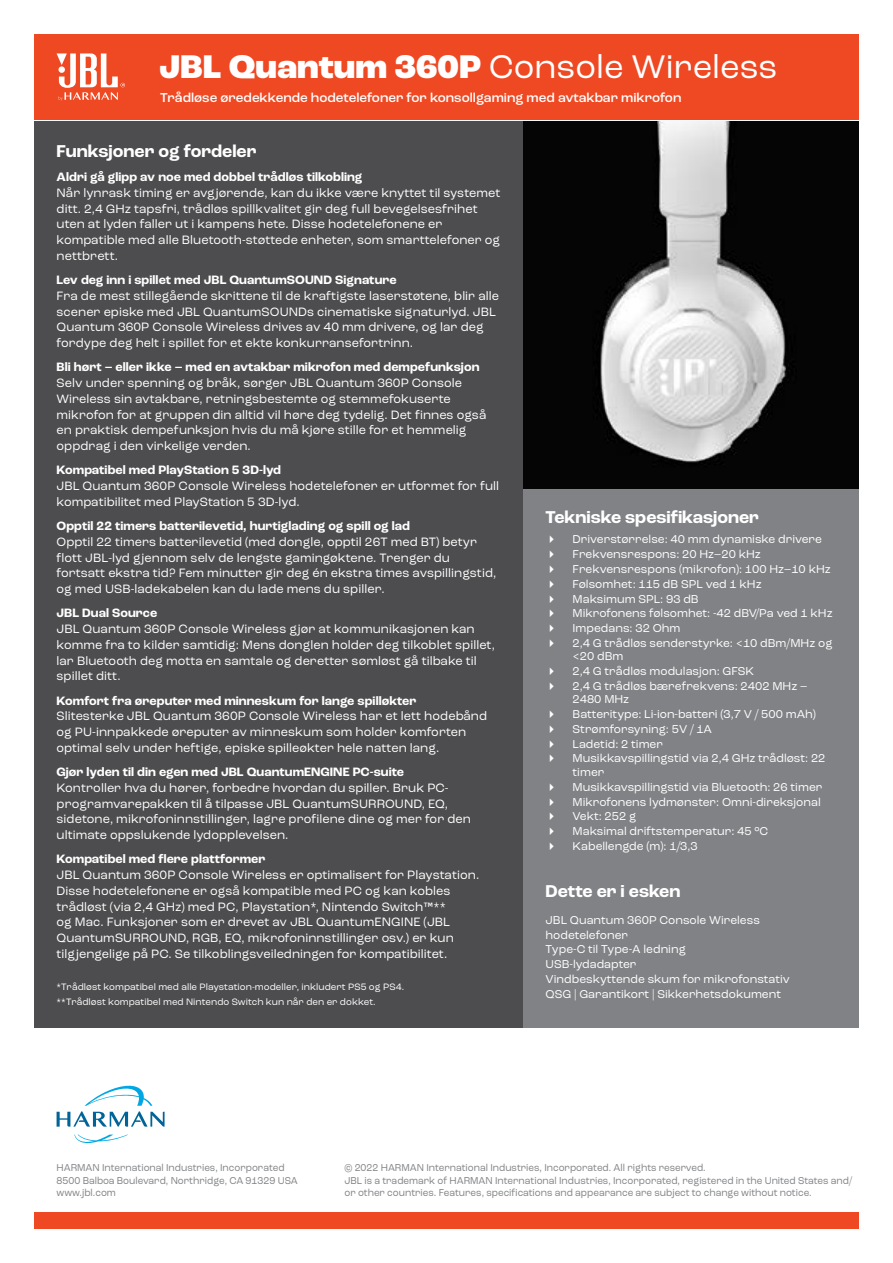
<style>
.page{position:relative;width:893px;height:1263px;background:#fff}
.page>*{position:absolute;margin:0;border:0;box-sizing:border-box;transform-origin:0 0}
.t1{font:34.5px "Roc Grotesk";color:#fff}
.t2{font:700 18px "Roc Grotesk";color:#fff}
.t3{font:500 13.5px "Roc Grotesk";color:#fff}
.t4{font:12.75px/15.8px "Roc Grotesk";letter-spacing:.005em;color:#fff}
.t5{font:700 12.75px "Roc Grotesk";letter-spacing:.005em;color:#fff}
.t6{font:12px/14.7px "Roc Grotesk";color:#fff}
.t7{font:10.5px/12.6px "Roc Grotesk";color:#808285;scale:.94 1}
.t8{font:9.75px/15.8px "Roc Grotesk";letter-spacing:.005em;color:#fff}
.s1{font-weight:800}
</style>
<div class="page">
<div style="left:34px;top:34px;width:825px;height:85px;background:#ef4923"></div>
<svg style="left:57px;top:53px;width:68px;height:48px"></svg>
<div style="left:34px;top:1213px;width:825px;height:16px;background:#ef4923"></div>
<div style="left:34px;top:121px;width:489px;height:907px;background:#4d4d4f"></div>
<div style="left:523px;top:487px;width:336px;height:541px;background:#808285"></div>
<svg style="left:74px;top:1134px;width:54px;height:9px"></svg>
<svg style="left:57px;top:1085px;width:108px;height:42px"></svg>
<img style="left:523px;top:121px;width:336px;height:368px">
<h1 class="t1" style="left:159px;top:46px;width:620px"><span class="s1">JBL Quantum 360P</span> Console Wireless</h1>
<p class="t3" style="left:160px;top:89px;width:523px">Trådløse øredekkende hodetelefoner for konsollgaming med avtakbar mikrofon</p>
<h2 class="t2" style="left:57px;top:140px;width:201px">Funksjoner og fordeler</h2>
<p class="t5" style="left:57px;top:169px;width:307px">Aldri gå glipp av noe med dobbel trådløs tilkobling</p>
<p class="t4" style="left:57px;top:185px;width:445px">Når lynrask timing er avgjørende, kan du ikke være knyttet til systemet ditt. 2,4 GHz tapsfri, trådløs spillkvalitet gir deg full bevegelsesfrihet uten at lyden faller ut i kampens hete. Disse hodetelefonene er kompatible med alle Bluetooth-støttede enheter, som smarttelefoner og nettbrett.</p>
<p class="t5" style="left:57px;top:272px;width:342px">Lev deg inn i spillet med JBL QuantumSOUND Signature</p>
<p class="t4" style="left:57px;top:288px;width:444px">Fra de mest stillegående skrittene til de kraftigste laserstøtene, blir alle scener episke med JBL QuantumSOUNDs cinematiske signaturlyd. JBL Quantum 360P Console Wireless drives av 40 mm drivere, og lar deg fordype deg helt i spillet for et ekte konkurransefortrinn.</p>
<p class="t5" style="left:57px;top:359px;width:424px">Bli hørt – eller ikke – med en avtakbar mikrofon med dempefunksjon</p>
<p class="t4" style="left:57px;top:375px;width:431px">Selv under spenning og bråk, sørger JBL Quantum 360P Console Wireless sin avtakbare, retningsbestemte og stemmefokuserte mikrofon for at gruppen din alltid vil høre deg tydelig. Det finnes også en praktisk dempefunksjon hvis du må kjøre stille for et hemmelig oppdrag i den virkelige verden.</p>
<p class="t5" style="left:57px;top:462px;width:226px">Kompatibel med PlayStation 5 3D-lyd</p>
<p class="t4" style="left:57px;top:478px;width:444px">JBL Quantum 360P Console Wireless hodetelefoner er utformet for full kompatibilitet med PlayStation 5 3D-lyd.</p>
<p class="t5" style="left:57px;top:518px;width:355px">Opptil 22 timers batterilevetid, hurtiglading og spill og lad</p>
<p class="t4" style="left:57px;top:534px;width:441px">Opptil 22 timers batterilevetid (med dongle, opptil 26T med BT) betyr flott JBL-lyd gjennom selv de lengste gamingøktene. Trenger du fortsatt ekstra tid? Fem minutter gir deg én ekstra times avspillingstid, og med USB-ladekabelen kan du lade mens du spiller.</p>
<p class="t5" style="left:57px;top:605px;width:102px">JBL Dual Source</p>
<p class="t4" style="left:57px;top:621px;width:440px">JBL Quantum 360P Console Wireless gjør at kommunikasjonen kan komme fra to kilder samtidig: Mens donglen holder deg tilkoblet spillet, lar Bluetooth deg motta en samtale og deretter sømløst gå tilbake til spillet ditt.</p>
<p class="t5" style="left:57px;top:692px;width:361px">Komfort fra øreputer med minneskum for lange spilløkter</p>
<p class="t4" style="left:57px;top:708px;width:432px">Slitesterke JBL Quantum 360P Console Wireless har et lett hodebånd og PU-innpakkede øreputer av minneskum som holder komforten optimal selv under heftige, episke spilleøkter hele natten lang.</p>
<p class="t5" style="left:57px;top:764px;width:349px">Gjør lyden til din egen med JBL QuantumENGINE PC-suite</p>
<p class="t4" style="left:57px;top:780px;width:416px">Kontroller hva du hører, forbedre hvordan du spiller. Bruk PC&shy;programvarepakken til å tilpasse JBL QuantumSURROUND, EQ, sidetone, mikrofoninnstillinger, lagre profilene dine og mer for den ultimate oppslukende lydopplevelsen.</p>
<p class="t5" style="left:57px;top:851px;width:210px">Kompatibel med flere plattformer</p>
<p class="t4" style="left:57px;top:867px;width:424px">JBL Quantum 360P Console Wireless er optimalisert for Playstation.<br>Disse hodetelefonene er også kompatible med PC og kan kobles trådløst (via 2,4 GHz) med PC, Playstation*, Nintendo Switch™**<br>og Mac. Funksjoner som er drevet av JBL QuantumENGINE (JBL QuantumSURROUND, RGB, EQ, mikrofoninnstillinger osv.) er kun tilgjengelige på PC. Se tilkoblingsveiledningen for kompatibilitet.</p>
<p class="t8" style="left:57px;top:978px;width:349px">*Trådløst kompatibel med alle Playstation-modeller, inkludert PS5 og PS4. **Trådløst kompatibel med Nintendo Switch kun når den er dokket.</p>
<h2 class="t2" style="left:546px;top:506px;width:215px">Tekniske spesifikasjoner</h2>
<p class="t6" style="left:573px;top:532px;width:262px">Driverstørrelse: 40 mm dynamiske drivere Frekvensrespons: 20 Hz–20 kHz Frekvensrespons (mikrofon): 100 Hz–10 kHz Følsomhet: 115 dB SPL ved 1 kHz<br>Maksimum SPL: 93 dB<br>Mikrofonens følsomhet: -42 dBV/Pa ved 1 kHz Impedans: 32 Ohm<br>2,4 G trådløs senderstyrke: &lt;10 dBm/MHz og</p>
<p class="t6" style="left:573px;top:649px;width:236px">&lt;20 dBm<br>2,4 G trådløs modulasjon: GFSK<br>2,4 G trådløs bærefrekvens: 2402 MHz –</p>
<p class="t6" style="left:573px;top:692px;width:254px">2480 MHz<br>Batteritype: Li-ion-batteri (3,7 V / 500 mAh)<br>Strømforsyning: 5V / 1A<br>Ladetid: 2 timer<br>Musikkavspillingstid via 2,4 GHz trådløst: 22</p>
<p class="t6" style="left:573px;top:765px;width:251px">timer<br>Musikkavspillingstid via Bluetooth: 26 timer<br>Mikrofonens lydmønster: Omni-direksjonal<br>Vekt: 252 g<br>Maksimal driftstemperatur: 45 °C<br>Kabellengde (m): 1/3,3</p>
<h2 class="t2" style="left:546px;top:880px;width:136px">Dette er i esken</h2>
<p class="t6" style="left:546px;top:912px;width:246px">JBL Quantum 360P Console Wireless hodetelefoner<br>Type-C til Type-A ledning<br>USB-lydadapter<br>Vindbeskyttende skum for mikrofonstativ<br>QSG | Garantikort | Sikkerhetsdokument</p>
<p class="t7" style="left:57px;top:1161px;width:258px">HARMAN International Industries, Incorporated<br>8500 Balboa Boulevard, Northridge, CA 91329 USA www.jbl.com</p>
<p class="t7" style="left:344px;top:1161px;width:541px">© 2022 HARMAN International Industries, Incorporated. All rights reserved.<br>JBL is a trademark of HARMAN International Industries, Incorporated, registered in the United States and/ or other countries. Features, specifications and appearance are subject to change without notice.</p>
</div>
